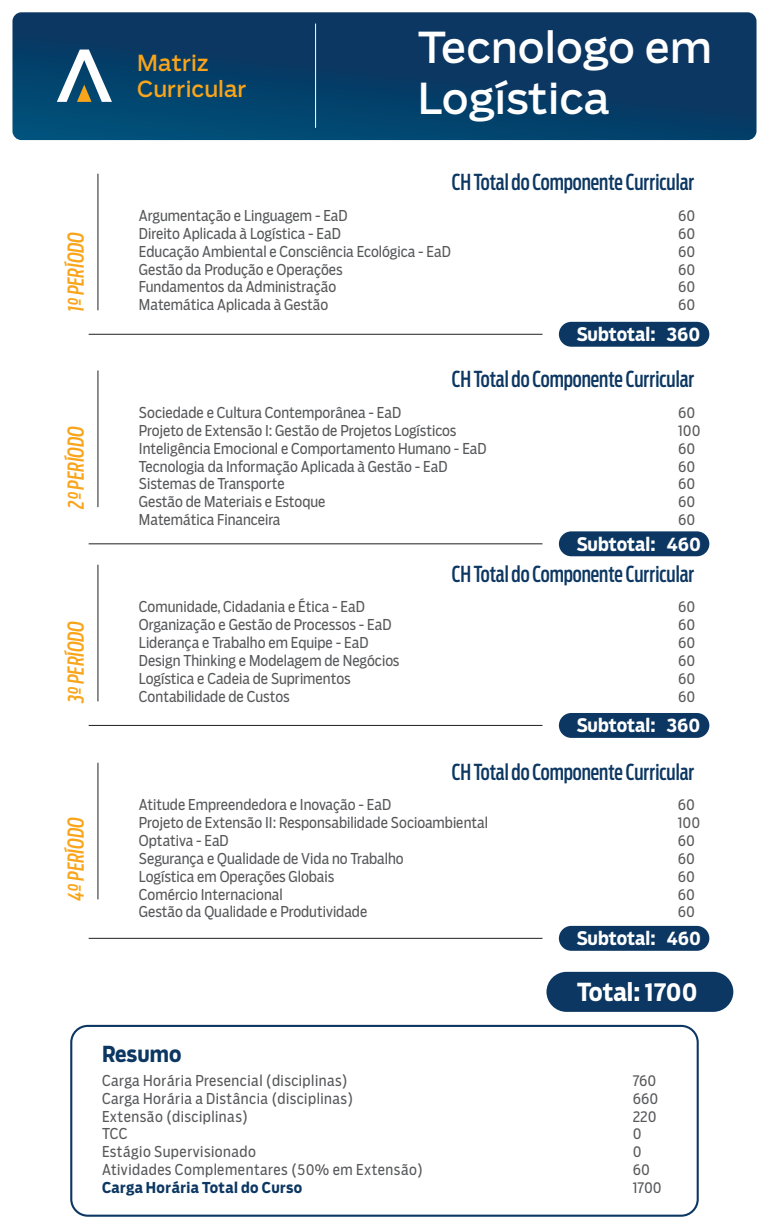
<style>
.page{position:relative;width:769px;height:1228px;background:#fff}
.page>*{position:absolute;margin:0;border:0;box-sizing:border-box;transform-origin:0 0}
.t1{font:42.26px/50.8px "Boomer";color:#fff}
.t2{font:700 24.59px "Boomer Cond";letter-spacing:-.005em;color:#fff}
.t3{font:21.96px/26.3px "Boomer";color:#f9a51b}
.t4{font:21.88px "Boomer Extra Cond";color:#0c3762}
.t5{font:italic 21.88px "Boomer Extra Cond";color:#f9a51b}
.t6{font:700 21.88px "Boomer Cond";color:#0c3762}
.t7{font:700 18.55px "Boomer Cond";color:#fff}
.t8{font:14.88px/17.8px "Boomer Cond";color:#57585a}
.t9{font:14.88px/17.8px "Boomer Cond";letter-spacing:.03em;color:#57585a}
.t10{font:700 14.88px "Boomer Cond";letter-spacing:.03em;color:#0c3762}
</style>
<div class="page">
<div style="left:12px;top:12px;width:744px;height:128px;background:linear-gradient(to right,#04436d,#0b3762);border-radius:9px"></div>
<svg style="left:57px;top:50px;width:55px;height:52px"></svg>
<hr style="left:315px;top:24px;width:1px;height:104px;background:#fff">
<div style="left:559px;top:322px;width:150px;height:25px;background:#0c3762;border-radius:12px"></div>
<hr style="left:89px;top:334px;width:453px;height:1px;background:#231f20">
<div style="left:559px;top:531px;width:150px;height:25px;background:#0c3762;border-radius:12px"></div>
<hr style="left:89px;top:543px;width:453px;height:1px;background:#231f20">
<hr style="left:98px;top:174px;width:1px;height:136px;background:#231f20">
<hr style="left:98px;top:370px;width:1px;height:137px;background:#231f20">
<div style="left:559px;top:713px;width:150px;height:25px;background:#0c3762;border-radius:12px"></div>
<hr style="left:89px;top:725px;width:453px;height:1px;background:#231f20">
<hr style="left:98px;top:565px;width:1px;height:136px;background:#231f20">
<div style="left:559px;top:926px;width:150px;height:25px;background:#0c3762;border-radius:12px"></div>
<hr style="left:89px;top:938px;width:453px;height:1px;background:#231f20">
<hr style="left:98px;top:763px;width:1px;height:136px;background:#231f20">
<div style="left:546px;top:972px;width:187px;height:40px;background:#0c3762;border-radius:20px"></div>
<div style="left:70px;top:1025px;width:629px;height:192px;border:2px solid #0c3762;border-radius:16px"></div>
<h3 class="t3" style="left:137px;top:51px;width:111px">Matriz<br>Curricular</h3>
<h1 class="t1" style="left:418px;top:25px;width:296px">Tecnologo em<br>Logística</h1>
<h3 class="t5" style="left:66px;top:312px;width:81px;rotate:-90deg">1º PERÍODO</h3>
<h3 class="t5" style="left:66px;top:508px;width:83px;rotate:-90deg">2º PERÍODO</h3>
<h3 class="t5" style="left:66px;top:703px;width:83px;rotate:-90deg">3º PERÍODO</h3>
<h3 class="t5" style="left:66px;top:901px;width:84px;rotate:-90deg">4º PERÍODO</h3>
<h3 class="t4" style="left:452px;top:173px;width:244px">CH Total do Componente Curricular</h3>
<p class="t8" style="left:678px;top:208px;width:19px;text-align:justify">60<br>60<br>60<br>60<br>60<br>60</p>
<p class="t7" style="left:577px;top:326px;width:125px">Subtotal: 360</p>
<p class="t8" style="left:139px;top:208px;width:313px">Argumentação e Linguagem - EaD<br>Direito Aplicada à Logística - EaD<br>Educação Ambiental e Consciência Ecológica - EaD Gestão da Produção e Operações<br>Fundamentos da Administração<br>Matemática Aplicada à Gestão</p>
<h3 class="t4" style="left:452px;top:370px;width:244px">CH Total do Componente Curricular</h3>
<p class="t8" style="left:678px;top:405px;width:24px">60<br>100<br>60<br>60<br>60<br>60<br>60</p>
<p class="t7" style="left:577px;top:536px;width:126px">Subtotal: 460</p>
<p class="t8" style="left:139px;top:405px;width:349px">Sociedade e Cultura Contemporânea - EaD<br>Projeto de Extensão I: Gestão de Projetos Logísticos Inteligência Emocional e Comportamento Humano - EaD Tecnologia da Informação Aplicada à Gestão - EaD Sistemas de Transporte<br>Gestão de Materiais e Estoque<br>Matemática Financeira</p>
<p class="t8" style="left:139px;top:599px;width:262px">Comunidade, Cidadania e Ética - EaD Organização e Gestão de Processos - EaD Liderança e Trabalho em Equipe - EaD Design Thinking e Modelagem de Negócios Logística e Cadeia de Suprimentos Contabilidade de Custos</p>
<h3 class="t4" style="left:452px;top:564px;width:244px">CH Total do Componente Curricular</h3>
<p class="t8" style="left:678px;top:599px;width:19px;text-align:justify">60<br>60<br>60<br>60<br>60<br>60</p>
<p class="t7" style="left:577px;top:717px;width:125px">Subtotal: 360</p>
<h3 class="t4" style="left:452px;top:762px;width:244px">CH Total do Componente Curricular</h3>
<p class="t8" style="left:678px;top:797px;width:24px">60<br>100<br>60<br>60<br>60<br>60<br>60</p>
<p class="t7" style="left:577px;top:930px;width:126px">Subtotal: 460</p>
<p class="t8" style="left:139px;top:797px;width:351px">Atitude Empreendedora e Inovação - EaD<br>Projeto de Extensão II: Responsabilidade Socioambiental Optativa - EaD<br>Segurança e Qualidade de Vida no Trabalho<br>Logística em Operações Globais<br>Comércio Internacional<br>Gestão da Qualidade e Produtividade</p>
<h3 class="t6" style="left:102px;top:1045px;width:81px">Resumo</h3>
<p class="t9" style="left:102px;top:1072px;width:323px">Carga Horária Presencial (disciplinas)<br>Carga Horária a Distância (disciplinas)<br>Extensão (disciplinas)<br>TCC<br>Estágio Supervisionado<br>Atividades Complementares (50% em Extensão)</p>
<p class="t10" style="left:102px;top:1181px;width:202px">Carga Horária Total do Curso</p>
<h2 class="t2" style="left:577px;top:981px;width:122px">Total: 1700</h2>
<p class="t8" style="left:633px;top:1072px;width:30px">760<br>660<br>220<br>0<br>0<br>60<br>1700</p>
</div>
